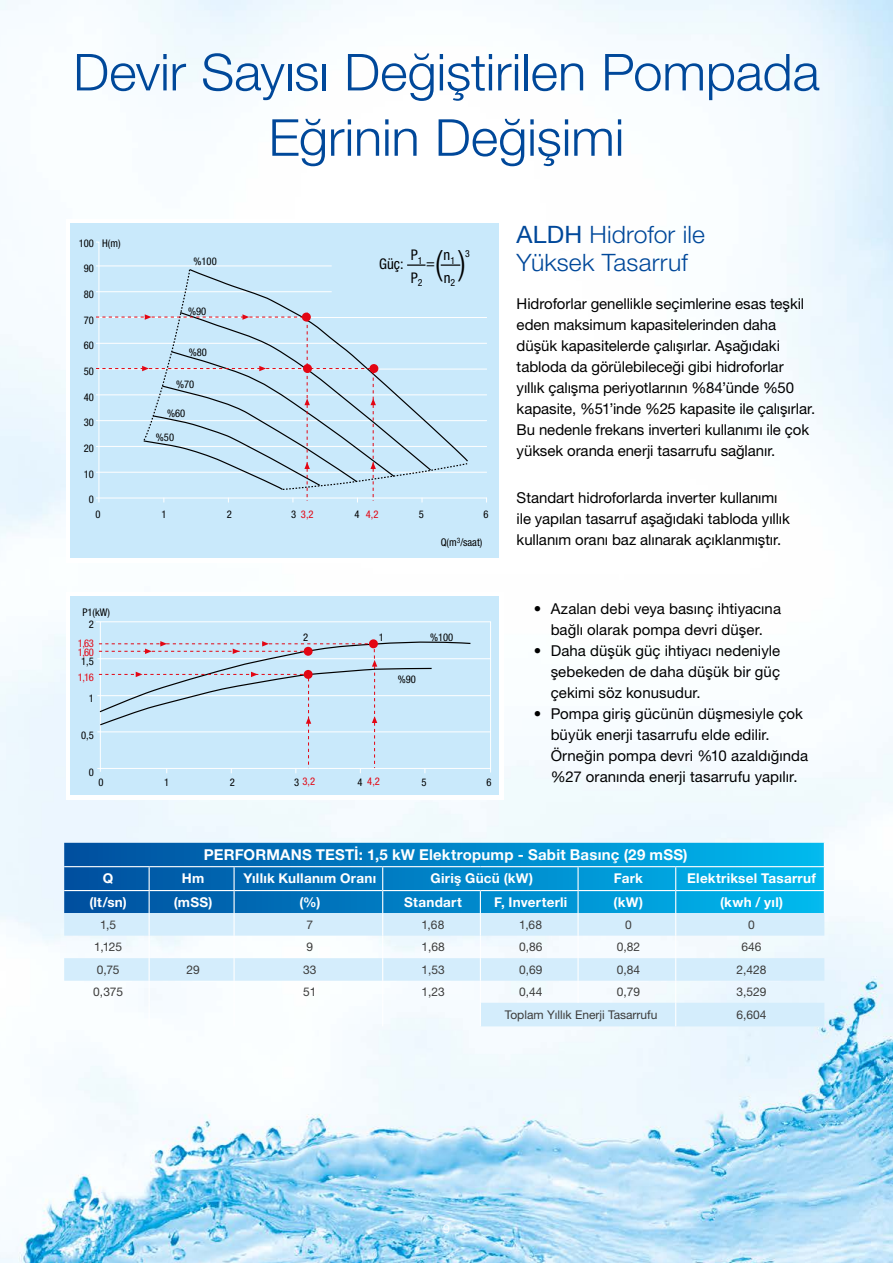
<style>
.page{position:relative;width:893px;height:1263px;background:#fff}
.page>*{position:absolute;margin:0;border:0;box-sizing:border-box;transform-origin:0 0}
.t1{font:300 51px/65.4px "Helvetica Neue LT Pro";letter-spacing:-.005em;color:#00489a;text-align:center}
.t2{font:300 condensed 34.95px "Helvetica Neue LT Pro";color:#000}
.t3{font:300 24px/28.8px "Helvetica Neue LT Pro";letter-spacing:.005em;color:#00489a}
.t4{font:15px/21px "Helvetica Neue LT Pro";color:#000}
.t5{font:700 15px "Helvetica Neue LT Pro";letter-spacing:.015em;color:#fff}
.t6{font:condensed 14.7px "Helvetica Neue LT Pro";color:#000}
.t7{font:700 13.5px "Helvetica Neue LT Pro";letter-spacing:.02em;color:#fff}
.t8{font:12px "Helvetica Neue LT Pro";color:#3c3c3b}
.t9{font:300 12px "Helvetica Neue LT Pro";color:#fff}
.t10{font:condensed 10.65px "Helvetica Neue LT Pro";color:#000}
.t11{font:condensed 10.65px/9.1px "Helvetica Neue LT Pro";color:#e30613}
.t12{font:condensed 9.75px "Helvetica Neue LT Pro";color:#000}
.s1{color:#000}
.s2{font-weight:400}
</style>
<div class="page">
<img style="left:0;top:0;width:893px;height:1263px">
<div style="left:66px;top:219px;width:438px;height:343px;background:#fff"></div>
<div style="left:70px;top:223px;width:429px;height:335px;background:#c9e9fb"></div>
<hr style="left:96px;top:317px;width:391px;height:1px;background:#fff">
<hr style="left:96px;top:343px;width:391px;height:1px;background:#fff">
<hr style="left:96px;top:369px;width:391px;height:1px;background:#fff">
<hr style="left:96px;top:394px;width:391px;height:1px;background:#fff">
<hr style="left:96px;top:420px;width:391px;height:1px;background:#fff">
<hr style="left:96px;top:446px;width:391px;height:1px;background:#fff">
<hr style="left:96px;top:472px;width:391px;height:1px;background:#fff">
<hr style="left:96px;top:498px;width:391px;height:1px;background:#fff">
<div style="left:66px;top:592px;width:438px;height:207px;background:#fff"></div>
<div style="left:70px;top:596px;width:429px;height:199px;background:#c9e9fb"></div>
<svg style="left:96px;top:621px;width:395px;height:152px"></svg>
<hr style="left:100px;top:622px;width:1px;height:150px;background:#fff">
<hr style="left:97px;top:768px;width:394px;height:1px;background:#fff">
<hr style="left:97px;top:731px;width:394px;height:1px;background:#fff">
<hr style="left:97px;top:695px;width:394px;height:1px;background:#fff">
<hr style="left:97px;top:658px;width:394px;height:1px;background:#fff">
<svg style="left:98px;top:640px;width:374px;height:133px"></svg>
<svg style="left:64px;top:843px;width:760px;height:70px;background:#018bcc"></svg>
<svg style="left:235px;top:913px;width:589px;height:113px;fill:#d9effc"></svg>
<hr style="left:577px;top:867px;width:2px;height:23px;background:#fff">
<hr style="left:234px;top:890px;width:149px;height:1px;background:#fff">
<hr style="left:383px;top:890px;width:97px;height:1px;background:#fff">
<hr style="left:480px;top:890px;width:98px;height:1px;background:#fff">
<hr style="left:578px;top:890px;width:98px;height:1px;background:#fff">
<hr style="left:577px;top:891px;width:2px;height:22px;background:#fff">
<hr style="left:676px;top:890px;width:149px;height:1px;background:#fff">
<svg style="left:824px;top:843px;width:1px;height:70px"></svg>
<hr style="left:577px;top:913px;width:2px;height:23px;background:#fff">
<hr style="left:577px;top:936px;width:2px;height:22px;background:#fff">
<hr style="left:577px;top:958px;width:2px;height:23px;background:#fff">
<hr style="left:577px;top:981px;width:2px;height:22px;background:#fff">
<svg style="left:64px;top:867px;width:171px;height:159px"></svg>
<svg style="left:382px;top:867px;width:1px;height:159px"></svg>
<svg style="left:480px;top:891px;width:1px;height:135px"></svg>
<svg style="left:675px;top:867px;width:1px;height:159px"></svg>
<hr style="left:64px;top:866px;width:85px;height:1px;background:#fff">
<hr style="left:149px;top:866px;width:85px;height:1px;background:#fff">
<hr style="left:234px;top:866px;width:149px;height:1px;background:#fff">
<hr style="left:383px;top:866px;width:97px;height:1px;background:#fff">
<hr style="left:480px;top:866px;width:98px;height:1px;background:#fff">
<hr style="left:578px;top:866px;width:98px;height:1px;background:#fff">
<hr style="left:676px;top:866px;width:149px;height:1px;background:#fff">
<svg style="left:96px;top:241px;width:373px;height:262px"></svg>
<h1 class="t1" style="left:73px;top:39px;width:748px">Devir Sayısı Değiştirilen Pompada<br>Eğrinin Değişimi</h1>
<p class="t10" style="left:79px;top:237px;width:17px">100</p>
<p class="t10" style="left:84px;top:262px;width:12px">90</p>
<p class="t10" style="left:84px;top:288px;width:12px">80</p>
<p class="t10" style="left:84px;top:314px;width:12px">70</p>
<p class="t10" style="left:84px;top:339px;width:12px">60</p>
<p class="t10" style="left:84px;top:365px;width:12px">50</p>
<p class="t10" style="left:84px;top:391px;width:12px">40</p>
<p class="t10" style="left:84px;top:416px;width:12px">30</p>
<p class="t10" style="left:84px;top:442px;width:12px">20</p>
<p class="t10" style="left:84px;top:467px;width:12px">10</p>
<p class="t10" style="left:89px;top:493px;width:7px">0</p>
<p class="t10" style="left:102px;top:237px;width:20px">H(m)</p>
<p class="t10" style="left:193px;top:255px;width:25px">%100</p>
<p class="t10" style="left:188px;top:305px;width:20px">%90</p>
<p class="t10" style="left:189px;top:346px;width:20px">%80</p>
<p class="t10" style="left:176px;top:378px;width:20px">%70</p>
<p class="t10" style="left:167px;top:407px;width:20px">%60</p>
<p class="t10" style="left:156px;top:431px;width:20px">%50</p>
<p class="t6" style="left:379px;top:255px;width:26px">Güç:</p>
<h2 class="t2" style="left:435px;top:242px;width:9px">(</h2>
<p class="t12" style="left:465px;top:248px;width:6px">3</p>
<p class="t6" style="left:411px;top:246px;width:13px">P<sub>1</sub></p>
<p class="t6" style="left:444px;top:246px;width:13px">n<sub>1</sub></p>
<p class="t6" style="left:411px;top:269px;width:13px">P<sub>2</sub></p>
<p class="t6" style="left:426px;top:254px;width:10px">=</p>
<p class="t6" style="left:444px;top:269px;width:13px">n<sub>2</sub></p>
<p class="t10" style="left:96px;top:508px;width:7px">0</p>
<p class="t10" style="left:161px;top:508px;width:7px">1</p>
<p class="t10" style="left:227px;top:508px;width:7px">2</p>
<p class="t11" style="left:291px;top:510px;width:24px"><span class="s1">3</span> 3,2</p>
<p class="t11" style="left:355px;top:510px;width:26px"><span class="s1">4</span> 4,2</p>
<p class="t10" style="left:419px;top:508px;width:7px">5</p>
<p class="t10" style="left:484px;top:508px;width:7px">6</p>
<p class="t10" style="left:441px;top:536px;width:43px">Q(m<sup>3</sup>/saat)</p>
<p class="t10" style="left:82px;top:606px;width:29px">P1(kW)</p>
<p class="t11" style="left:78px;top:638px;width:17px">1,63<br>1,60</p>
<p class="t11" style="left:78px;top:672px;width:17px">1,16</p>
<p class="t10" style="left:398px;top:673px;width:20px">%90</p>
<p class="t10" style="left:89px;top:618px;width:7px">2</p>
<p class="t10" style="left:81px;top:655px;width:14px">1,5</p>
<p class="t10" style="left:89px;top:692px;width:7px">1</p>
<p class="t10" style="left:81px;top:729px;width:14px">0,5</p>
<p class="t10" style="left:89px;top:766px;width:7px">0</p>
<p class="t10" style="left:303px;top:631px;width:7px">2</p>
<p class="t10" style="left:379px;top:631px;width:7px">1</p>
<p class="t10" style="left:430px;top:631px;width:25px">%100</p>
<p class="t10" style="left:99px;top:776px;width:7px">0</p>
<p class="t10" style="left:164px;top:776px;width:7px">1</p>
<p class="t10" style="left:230px;top:776px;width:7px">2</p>
<p class="t11" style="left:294px;top:777px;width:23px"><span class="s1">3</span> 3,2</p>
<p class="t11" style="left:357px;top:777px;width:24px"><span class="s1">4</span> 4,2</p>
<p class="t10" style="left:422px;top:776px;width:7px">5</p>
<p class="t10" style="left:486px;top:776px;width:7px">6</p>
<h3 class="t3" style="left:517px;top:219px;width:190px"><span class="s2">ALDH</span> Hidrofor ile<br>Yüksek Tasarruf</h3>
<p class="t4" style="left:517px;top:293px;width:300px">Hidroforlar genellikle seçimlerine esas teşkil eden maksimum kapasitelerinden daha düşük kapasitelerde çalışırlar. Aşağıdaki tabloda da görülebileceği gibi hidroforlar yıllık çalışma periyotlarının %84’ünde %50 kapasite, %51’inde %25 kapasite ile çalışırlar.<br>Bu nedenle frekans inverteri kullanımı ile çok yüksek oranda enerji tasarrufu sağlanır.</p>
<p class="t4" style="left:517px;top:487px;width:275px">Standart hidroforlarda inverter kullanımı ile yapılan tasarruf aşağıdaki tabloda yıllık kullanım oranı baz alınarak açıklanmıştır.</p>
<p class="t4" style="left:534px;top:597px;width:249px;text-align:center">• Azalan debi veya basınç ihtiyacına bağlı olarak pompa devri düşer.</p>
<p class="t4" style="left:551px;top:639px;width:231px;text-align:justify;text-indent:-17px">• Daha düşük güç ihtiyacı nedeniyle şebekeden de daha düşük bir güç çekimi söz konusudur.</p>
<p class="t4" style="left:551px;top:702px;width:259px;text-indent:-17px">• Pompa giriş gücünün düşmesiyle çok büyük enerji tasarrufu elde edilir.<br>Örneğin pompa devri %10 azaldığında %27 oranında enerji tasarrufu yapılır.</p>
<p class="t5" style="left:204px;top:845px;width:485px">PERFORMANS TESTİ: 1,5 kW Elektropump - Sabit Basınç (29 mSS)</p>
<p class="t7" style="left:103px;top:870px;width:12px">Q</p>
<p class="t7" style="left:182px;top:870px;width:24px">Hm</p>
<p class="t7" style="left:244px;top:870px;width:134px">Yıllık Kullanım Oranı</p>
<p class="t7" style="left:431px;top:870px;width:104px">Giriş Gücü (kW)</p>
<p class="t7" style="left:614px;top:870px;width:31px">Fark</p>
<p class="t7" style="left:687px;top:870px;width:130px">Elektriksel Tasarruf</p>
<p class="t7" style="left:89px;top:893px;width:39px">(lt/sn)</p>
<p class="t7" style="left:174px;top:893px;width:40px">(mSS)</p>
<p class="t7" style="left:299px;top:893px;width:22px">(%)</p>
<p class="t7" style="left:404px;top:893px;width:59px">Standart</p>
<p class="t7" style="left:494px;top:893px;width:75px">F, Inverterli</p>
<p class="t7" style="left:614px;top:893px;width:31px">(kW)</p>
<p class="t7" style="left:720px;top:893px;width:64px">(kwh / yıl)</p>
<p class="t8" style="left:100px;top:917px;width:18px">1,5</p>
<p class="t8" style="left:307px;top:917px;width:8px">7</p>
<p class="t8" style="left:422px;top:917px;width:24px">1,68</p>
<p class="t8" style="left:519px;top:917px;width:24px">1,68</p>
<p class="t8" style="left:625px;top:917px;width:8px">0</p>
<p class="t8" style="left:748px;top:917px;width:8px">0</p>
<p class="t8" style="left:94px;top:939px;width:29px">1,125</p>
<p class="t8" style="left:307px;top:939px;width:8px">9</p>
<p class="t8" style="left:421px;top:939px;width:25px">1,68</p>
<p class="t8" style="left:519px;top:939px;width:25px">0,86</p>
<p class="t8" style="left:617px;top:939px;width:25px">0,82</p>
<p class="t8" style="left:741px;top:939px;width:22px">646</p>
<p class="t8" style="left:97px;top:962px;width:24px">0,75</p>
<p class="t8" style="left:186px;top:962px;width:15px">29</p>
<p class="t8" style="left:303px;top:962px;width:15px">33</p>
<p class="t8" style="left:421px;top:962px;width:25px">1,53</p>
<p class="t8" style="left:519px;top:962px;width:25px">0,69</p>
<p class="t8" style="left:617px;top:962px;width:25px">0,84</p>
<p class="t8" style="left:736px;top:962px;width:32px">2,428</p>
<p class="t8" style="left:93px;top:984px;width:31px">0,375</p>
<p class="t8" style="left:303px;top:984px;width:15px">51</p>
<p class="t8" style="left:421px;top:984px;width:25px">1,23</p>
<p class="t8" style="left:519px;top:984px;width:25px">0,44</p>
<p class="t8" style="left:617px;top:984px;width:25px">0,79</p>
<p class="t8" style="left:736px;top:984px;width:32px">3,529</p>
<p class="t8" style="left:505px;top:1007px;width:154px">Toplam Yıllık Enerji Tasarrufu</p>
<p class="t8" style="left:736px;top:1007px;width:32px">6,604</p>
<p class="t9" style="left:443px;top:1222px;width:8px">9</p>
</div>
